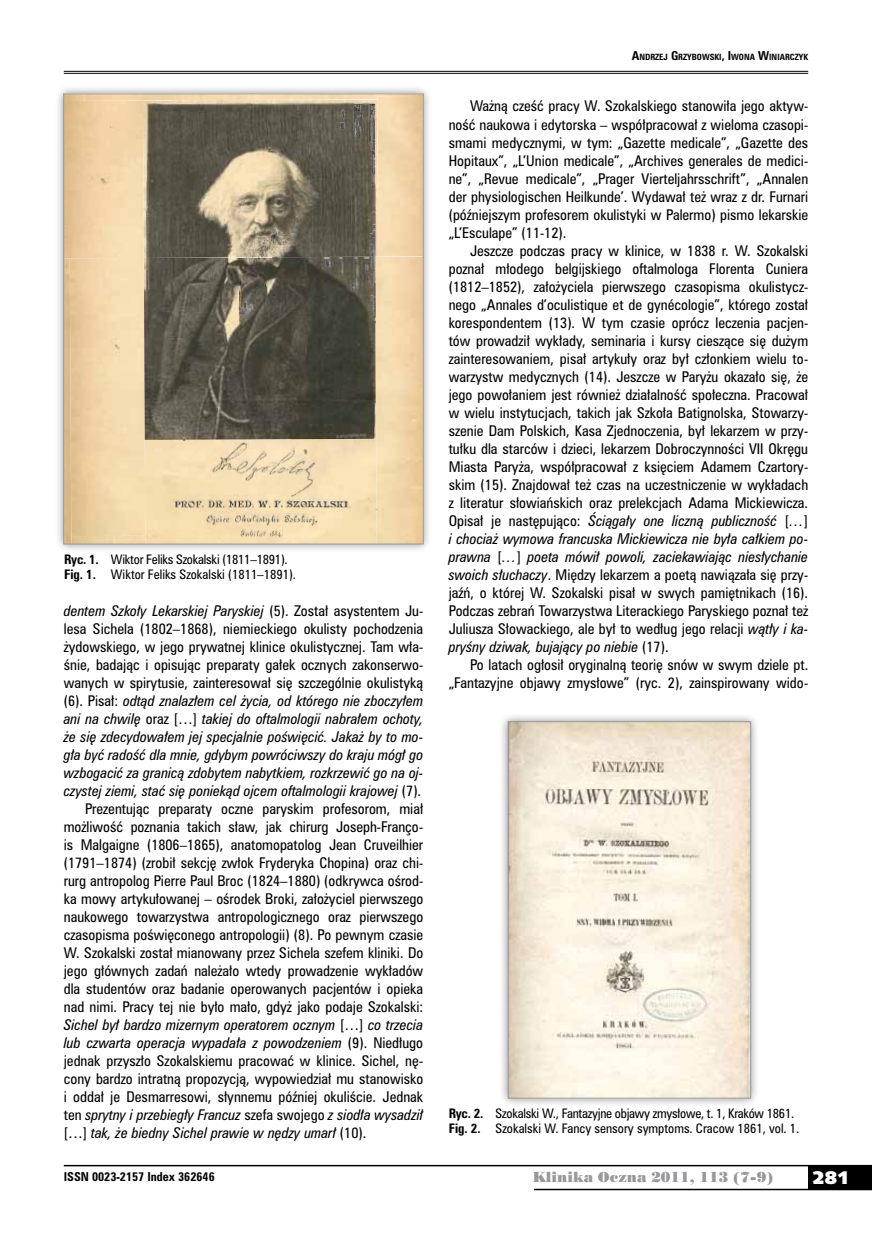
<style>
.page{position:relative;width:872px;height:1234px;background:#fff}
.page>*{position:absolute;margin:0;border:0;box-sizing:border-box;transform-origin:0 0}
.t1{font:18px "Humanst 531 U Blk PL";color:#fff}
.t2{font:13.5px/18px "Zurich Cn PL";color:#000;text-align:justify}
.t3{font:italic 13.5px "Zurich Cn PL";color:#000}
.t4{font:13.5px "Poster Bodoni PL";color:#98989c}
.t5{font:12px/15px "Zurich Cn PL";letter-spacing:-.02em;color:#000}
.t6{font:700 11.25px "Zurich Cn PL";color:#000}
.t7{font:700 7.8px "Zurich Cn PL";color:#000}
.s1{font-weight:700}
.s2{font-style:normal}
.s3{font-size:11.25px}
.s4{font-style:italic}
</style>
<div class="page">
<div style="left:808px;top:1165px;width:64px;height:24px;background:#000"></div>
<hr style="left:64px;top:1164px;width:808px;height:2px;background:#000">
<hr style="left:534px;top:1188px;width:338px;height:1px;background:#000">
<hr style="left:64px;top:71px;width:744px;height:1px;background:#000">
<hr style="left:64px;top:73px;width:744px;height:1px;background:#000">
<div style="left:54px;top:85px;width:378px;height:468px;background:#000;opacity:.45"></div>
<img style="left:65px;top:96px;width:356px;height:446px">
<div style="left:499px;top:712px;width:261px;height:395px;background:#000;opacity:.45"></div>
<img style="left:510px;top:723px;width:238px;height:372px">
<div style="left:508px;top:721px;width:242px;height:376px;border:1px solid #98989c"></div>
<p class="t5" style="left:64px;top:551px;width:233px"><span class="s1">Ryc. 1.</span> Wiktor Feliks Szokalski (1811–1891).<br><span class="s1">Fig. 1.</span> Wiktor Feliks Szokalski (1811–1891).</p>
<p class="t3" style="left:64px;top:601px;width:361px">dentem Szkoły Lekarskiej Paryskiej <span class="s2">(5). Został asystentem Ju-</span></p>
<p class="t2" style="left:64px;top:619px;width:361px">lesa Sichela (1802–1868), niemieckiego okulisty pochodzenia</p>
<p class="t2" style="left:64px;top:637px;width:361px">żydowskiego, w jego prywatnej klinice okulistycznej. Tam wła-</p>
<p class="t2" style="left:64px;top:655px;width:361px">śnie, badając i opisując preparaty gałek ocznych zakonserwo-</p>
<p class="t2" style="left:64px;top:673px;width:361px">wanych w spirytusie, zainteresował się szczególnie okulistyką</p>
<p class="t3" style="left:64px;top:691px;width:361px"><span class="s2">(6). Pisał:</span> odtąd znalazłem cel życia, od którego nie zboczyłem</p>
<p class="t3" style="left:64px;top:709px;width:361px">ani na chwilę <span class="s2">oraz […]</span> takiej do oftalmologii nabrałem ochoty,</p>
<p class="t3" style="left:64px;top:727px;width:361px">że się zdecydowałem jej specjalnie poświęcić. Jakaż by to mo-</p>
<p class="t3" style="left:64px;top:745px;width:361px">gła być radość dla mnie, gdybym powróciwszy do kraju mógł go</p>
<p class="t3" style="left:64px;top:763px;width:361px">wzbogacić za granicą zdobytem nabytkiem, rozkrzewić go na oj-</p>
<p class="t3" style="left:64px;top:781px;width:359px">czystej ziemi, stać się poniekąd ojcem oftalmologii krajowej <span class="s2">(7).</span></p>
<p class="t2" style="left:85px;top:799px;width:340px">Prezentując preparaty oczne paryskim profesorom, miał</p>
<p class="t2" style="left:64px;top:817px;width:361px">możliwość poznania takich sław, jak chirurg Joseph-Franço-</p>
<p class="t2" style="left:64px;top:835px;width:361px">is Malgaigne (1806–1865), anatomopatolog Jean Cruveilhier</p>
<p class="t2" style="left:64px;top:853px;width:361px">(1791–1874) (zrobił sekcję zwłok Fryderyka Chopina) oraz chi-</p>
<p class="t2" style="left:64px;top:871px;width:361px">rurg antropolog Pierre Paul Broc (1824–1880) (odkrywca ośrod-</p>
<p class="t2" style="left:64px;top:889px;width:361px">ka mowy artykułowanej – ośrodek Broki, założyciel pierwszego</p>
<p class="t2" style="left:64px;top:907px;width:361px">naukowego towarzystwa antropologicznego oraz pierwszego</p>
<p class="t2" style="left:64px;top:925px;width:361px">czasopisma poświęconego antropologii) (8). Po pewnym czasie</p>
<p class="t2" style="left:64px;top:943px;width:361px">W. Szokalski został mianowany przez Sichela szefem kliniki. Do</p>
<p class="t2" style="left:64px;top:961px;width:361px">jego głównych zadań należało wtedy prowadzenie wykładów</p>
<p class="t2" style="left:64px;top:979px;width:361px">dla studentów oraz badanie operowanych pacjentów i opieka</p>
<p class="t2" style="left:64px;top:997px;width:361px">nad nimi. Pracy tej nie było mało, gdyż jako podaje Szokalski:</p>
<p class="t3" style="left:64px;top:1015px;width:361px">Sichel był bardzo mizernym operatorem ocznym <span class="s2">[…]</span> co trzecia</p>
<p class="t3" style="left:64px;top:1033px;width:361px">lub czwarta operacja wypadała z powodzeniem <span class="s2">(9). Niedługo</span></p>
<p class="t2" style="left:64px;top:1051px;width:361px">jednak przyszło Szokalskiemu pracować w klinice. Sichel, nę-</p>
<p class="t2" style="left:64px;top:1069px;width:361px">cony bardzo intratną propozycją, wypowiedział mu stanowisko</p>
<p class="t2" style="left:64px;top:1087px;width:361px">i oddał je Desmarresowi, słynnemu później okuliście. Jednak</p>
<p class="t3" style="left:64px;top:1105px;width:361px"><span class="s2">ten</span> sprytny i przebiegły Francuz <span class="s2">szefa swojego</span> z siodła wysadził</p>
<p class="t3" style="left:64px;top:1123px;width:304px"><span class="s2">[…]</span> tak, że biedny Sichel prawie w nędzy umarł <span class="s2">(10).</span></p>
<p class="t7" style="left:631px;top:52px;width:178px"><span class="s3">A</span>NDRZEJ <span class="s3">G</span>RZYBOWSKI<span class="s3">, I</span>WONA <span class="s3">W</span>INIARCZYK</p>
<p class="t2" style="left:449px;top:97px;width:361px;text-indent:21px">Ważną cześć pracy W. Szokalskiego stanowiła jego aktyw&shy;ność naukowa i edytorska – współpracował z wieloma czasopi&shy;smami medycznymi, w tym: „Gazette medicale”, „Gazette des Hopitaux”, „L’Union medicale”, „Archives generales de medici&shy;ne”, „Revue medicale”, „Prager Vierteljahrsschrift”, „Annalen der physiologischen Heilkunde’. Wydawał też wraz z dr. Furnari (późniejszym profesorem okulistyki w Palermo) pismo lekarskie „L’Esculape” (11-12).</p>
<p class="t2" style="left:449px;top:241px;width:361px;text-indent:21px">Jeszcze podczas pracy w klinice, w 1838 r. W. Szokalski poznał młodego belgijskiego oftalmologa Florenta Cuniera (1812–1852), założyciela pierwszego czasopisma okulistycz&shy;nego „Annales d’oculistique et de gynécologie”, którego został korespondentem (13). W tym czasie oprócz leczenia pacjen&shy;tów prowadził wykłady, seminaria i kursy cieszące się dużym zainteresowaniem, pisał artykuły oraz był członkiem wielu to&shy;warzystw medycznych (14). Jeszcze w Paryżu okazało się, że jego powołaniem jest również działalność społeczna. Pracował w wielu instytucjach, takich jak Szkoła Batignolska, Stowarzy&shy;szenie Dam Polskich, Kasa Zjednoczenia, był lekarzem w przy&shy;tułku dla starców i dzieci, lekarzem Dobroczynności VII Okręgu Miasta Paryża, współpracował z księciem Adamem Czartory&shy;skim (15). Znajdował też czas na uczestniczenie w wykładach z literatur słowiańskich oraz prelekcjach Adama Mickiewicza.<br>Opisał je następująco: <span class="s4">Ściągały one liczną publiczność</span> [<span class="s4">…</span>] <span class="s4">i chociaż wymowa francuska Mickiewicza nie była całkiem po&shy;prawna</span> [<span class="s4">…</span>] <span class="s4">poeta mówił powoli, zaciekawiając niesłychanie swoich słuchaczy</span>. Między lekarzem a poetą nawiązała się przy&shy;jaźń, o której W. Szokalski pisał w swych pamiętnikach (16).<br>Podczas zebrań Towarzystwa Literackiego Paryskiego poznał też Juliusza Słowackiego, ale był to według jego relacji <span class="s4">wątły i ka&shy;pryśny dziwak, bujający po niebie</span> (17).</p>
<p class="t2" style="left:449px;top:655px;width:361px;text-align:right">Po latach ogłosił oryginalną teorię snów w swym dziele pt. „Fantazyjne objawy zmysłowe” (ryc. 2), zainspirowany wido-</p>
<p class="t5" style="left:449px;top:1105px;width:352px"><span class="s1">Ryc. 2.</span> Szokalski W., Fantazyjne objawy zmysłowe, t. 1, Kraków 1861.<br><span class="s1">Fig. 2.</span> Szokalski W. Fancy sensory symptoms. Cracow 1861, vol. 1.</p>
<p class="t6" style="left:64px;top:1168px;width:152px">ISSN 0023-2157 Index 362646</p>
<p class="t4" style="left:532px;top:1168px;width:242px">Klinika Oczna 2011, 113 (7-9)</p>
<h1 class="t1" style="left:812px;top:1165px;width:38px">281</h1>
</div>
